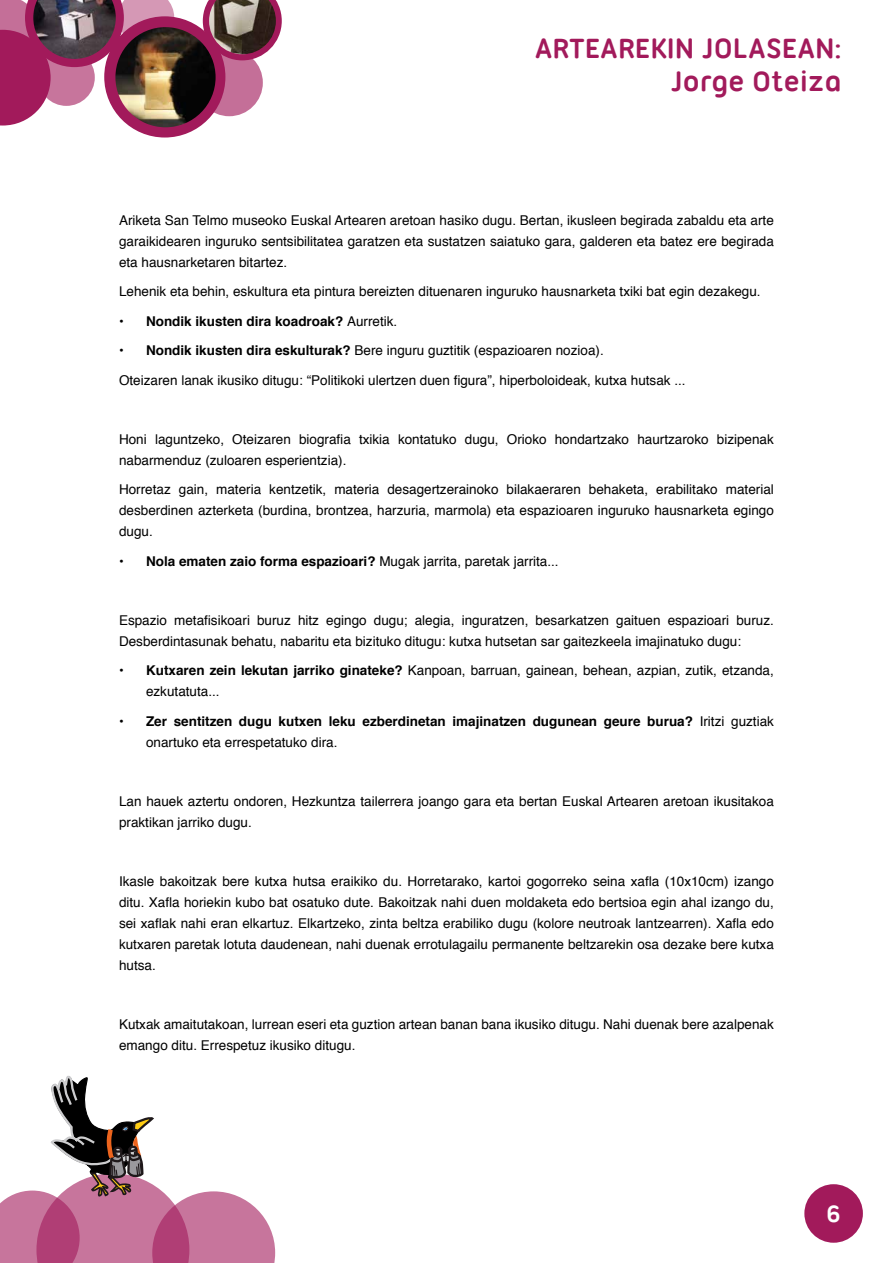
<style>
.page{position:relative;width:893px;height:1263px;background:#fff}
.page>*{position:absolute;margin:0;border:0;box-sizing:border-box;transform-origin:0 0}
.t1{font:700 30px/33px "Ubuntu Titling";color:#a21a5b;text-align:right}
.t2{font:700 25.5px "Ubuntu Titling";color:#fff}
.t3{font:13.5px/21px "Helvetica";color:#000}
.t4{font:700 13.5px/21px "Helvetica";color:#000}
.s1{font-weight:400}
.s2{font-weight:700}
</style>
<div class="page">
<div style="left:804px;top:1184px;width:59px;height:59px;background:#a21a5b;border-radius:50%"></div>
<svg style="left:0;top:1076px;width:275px;height:187px"></svg>
<div style="left:104px;top:16px;width:121px;height:122px;background:#a21a5b;border-radius:50%"></div>
<svg style="left:203px;top:0;width:79px;height:59px"></svg>
<svg style="left:196px;top:49px;width:67px;height:67px;fill:#c46f98"></svg>
<img style="left:115px;top:27px;width:101px;height:100px;border-radius:50px">
<img style="left:0;top:0;width:174px;height:126px">
<img style="left:209px;top:0;width:67px;height:54px">
<h1 class="t1" style="left:535px;top:31px;width:309px">ARTEAREKIN JOLASEAN:<br>Jorge Oteiza</h1>
<p class="t3" style="left:119px;top:210px;width:656px;text-align:justify">Ariketa San Telmo museoko Euskal Artearen aretoan hasiko dugu. Bertan, ikusleen begirada zabaldu eta arte garaikidearen inguruko sentsibilitatea garatzen eta sustatzen saiatuko gara, galderen eta batez ere begirada eta hausnarketaren bitartez.</p>
<p class="t3" style="left:119px;top:282px;width:643px">Lehenik eta behin, eskultura eta pintura bereizten dituenaren inguruko hausnarketa txiki bat egin dezakegu.</p>
<p class="t4" style="left:119px;top:311px;width:280px">• Nondik ikusten dira koadroak? <span class="s1">Aurretik.</span></p>
<p class="t3" style="left:119px;top:336px;width:568px;line-height:29.5px"><span class="s2">• Nondik ikusten dira eskulturak?</span> Bere inguru guztitik (espazioaren nozioa).<br>Oteizaren lanak ikusiko ditugu: “Politikoki ulertzen duen figura”, hiperboloideak, kutxa hutsak ...</p>
<p class="t3" style="left:119px;top:429px;width:656px">Honi laguntzeko, Oteizaren biografia txikia kontatuko dugu, Orioko hondartzako haurtzaroko bizipenak nabarmenduz (zuloaren esperientzia).</p>
<p class="t3" style="left:119px;top:480px;width:656px;text-align:justify">Horretaz gain, materia kentzetik, materia desagertzerainoko bilakaeraren behaketa, erabilitako material desberdinen azterketa (burdina, brontzea, harzuria, marmola) eta espazioaren inguruko hausnarketa egingo dugu.</p>
<p class="t4" style="left:119px;top:551px;width:441px">• Nola ematen zaio forma espazioari? <span class="s1">Mugak jarrita, paretak jarrita...</span></p>
<p class="t3" style="left:119px;top:610px;width:656px">Espazio metafisikoari buruz hitz egingo dugu; alegia, inguratzen, besarkatzen gaituen espazioari buruz.<br>Desberdintasunak behatu, nabaritu eta bizituko ditugu: kutxa hutsetan sar gaitezkeela imajinatuko dugu:</p>
<p class="t3" style="left:146px;top:661px;width:629px;text-indent:-27px"><span class="s2">• Kutxaren zein lekutan jarriko ginateke?</span> Kanpoan, barruan, gainean, behean, azpian, zutik, etzanda, ezkutatuta...</p>
<p class="t4" style="left:146px;top:711px;width:629px;text-indent:-27px">• Zer sentitzen dugu kutxen leku ezberdinetan imajinatzen dugunean geure burua? <span class="s1">Iritzi guztiak onartuko eta errespetatuko dira.</span></p>
<p class="t3" style="left:119px;top:791px;width:656px">Lan hauek aztertu ondoren, Hezkuntza tailerrera joango gara eta bertan Euskal Artearen aretoan ikusitakoa praktikan jarriko dugu.</p>
<p class="t3" style="left:119px;top:871px;width:656px;text-align:justify">Ikasle bakoitzak bere kutxa hutsa eraikiko du. Horretarako, kartoi gogorreko seina xafla (10x10cm) izango ditu. Xafla horiekin kubo bat osatuko dute. Bakoitzak nahi duen moldaketa edo bertsioa egin ahal izango du, sei xaflak nahi eran elkartuz. Elkartzeko, zinta beltza erabiliko dugu (kolore neutroak lantzearren). Xafla edo kutxaren paretak lotuta daudenean, nahi duenak errotulagailu permanente beltzarekin osa dezake bere kutxa hutsa.</p>
<p class="t3" style="left:119px;top:1014px;width:656px">Kutxak amaitutakoan, lurrean eseri eta guztion artean banan bana ikusiko ditugu. Nahi duenak bere azalpenak emango ditu. Errespetuz ikusiko ditugu.</p>
<h2 class="t2" style="left:826px;top:1198px;width:16px">6</h2>
</div>
